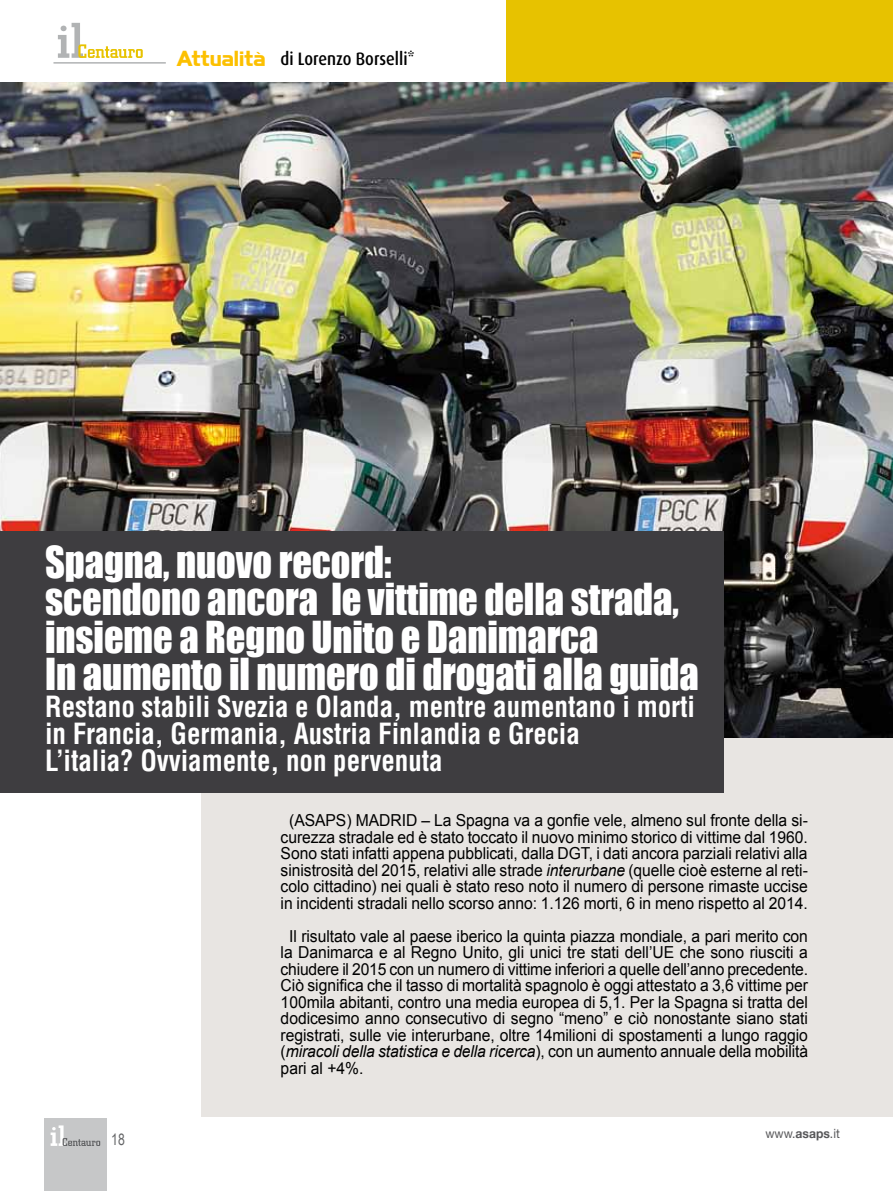
<style>
.page{position:relative;width:893px;height:1191px;background:#fff}
.page>*{position:absolute;margin:0;border:0;box-sizing:border-box;transform-origin:0 0}
.t1{font:40.5px/37.5px "Impact";letter-spacing:-.005em;color:#fff;scale:.95 1}
.t2{font:700 condensed 28.5px/27px "Helvetica LT Std";letter-spacing:-.005em;color:#fff;scale:.95 1}
.t3{font:500 18px "Dax";color:#000;scale:.9 1}
.t4{font:16.5px/16.5px "Arial";letter-spacing:-.005em;color:#000;text-align:center;scale:.95 1}
.t5{font:15.75px "Arial Narrow";color:#646567;scale:.95 1}
.t6{font:12.75px "Helvetica Neue";color:#58585a;scale:.95 1}
.s1{font-family:"Highland Gothic FLF";font-weight:700;font-size:19.5px;color:#fcc000}
.s2{font-style:italic}
.s3{font-weight:700}
</style>
<div class="page">
<div style="left:506px;top:0;width:387px;height:476px;background:#e7c200"></div>
<div style="left:45px;top:1118px;width:62px;height:73px;background:#c6c7c8"></div>
<svg style="left:51px;top:1125px;width:49px;height:21px"></svg>
<div style="left:202px;top:476px;width:691px;height:641px;background:#e8e5e2"></div>
<img style="left:0;top:83px;width:893px;height:655px">
<svg style="left:58px;top:23px;width:85px;height:35px"></svg>
<hr style="left:53px;top:62px;width:113px;height:2px;background:#b1b3b4">
<div style="left:0;top:531px;width:723px;height:262px;background:#3e3d40"></div>
<p class="t3" style="left:176px;top:49px;width:266px"><span class="s1">Attualità</span> di Lorenzo Borselli*</p>
<h1 class="t1" style="left:45px;top:542px;width:689px">Spagna, nuovo record:<br>scendono ancora le vittime della strada, insieme a Regno Unito e Danimarca<br>In aumento il numero di drogati alla guida</h1>
<h2 class="t2" style="left:45px;top:693px;width:685px">Restano stabili Svezia e Olanda, mentre aumentano i morti in Francia, Germania, Austria Finlandia e Grecia<br>L’italia? Ovviamente, non pervenuta</h2>
<p class="t5" style="left:111px;top:1127px;width:16px">18</p>
<p class="t4" style="left:281px;top:812px;width:557px">(ASAPS) MADRID – La Spagna va a gonfie vele, almeno sul fronte della si&shy;curezza stradale ed è stato toccato il nuovo minimo storico di vittime dal 1960.<br>Sono stati infatti appena pubblicati, dalla DGT, i dati ancora parziali relativi alla sinistrosità del 2015, relativi alle strade <span class="s2">interurbane</span> (quelle cioè esterne al reti&shy;colo cittadino) nei quali è stato reso noto il numero di persone rimaste uccise in incidenti stradali nello scorso anno: 1.126 morti, 6 in meno rispetto al 2014.</p>
<p class="t4" style="left:281px;top:927px;width:557px;text-align:justify;text-indent:9px">Il risultato vale al paese iberico la quinta piazza mondiale, a pari merito con la Danimarca e al Regno Unito, gli unici tre stati dell’UE che sono riusciti a chiudere il 2015 con un numero di vittime inferiori a quelle dell’anno precedente.<br>Ciò significa che il tasso di mortalità spagnolo è oggi attestato a 3,6 vittime per 100mila abitanti, contro una media europea di 5,1. Per la Spagna si tratta del dodicesimo anno consecutivo di segno “meno” e ciò nonostante siano stati registrati, sulle vie interurbane, oltre 14milioni di spostamenti a lungo raggio (<span class="s2">miracoli della statistica e della ricerca</span>), con un aumento annuale della mobilità pari al +4%.</p>
<p class="t6" style="left:765px;top:1126px;width:80px">www.<span class="s3">asaps</span>.it</p>
</div>
